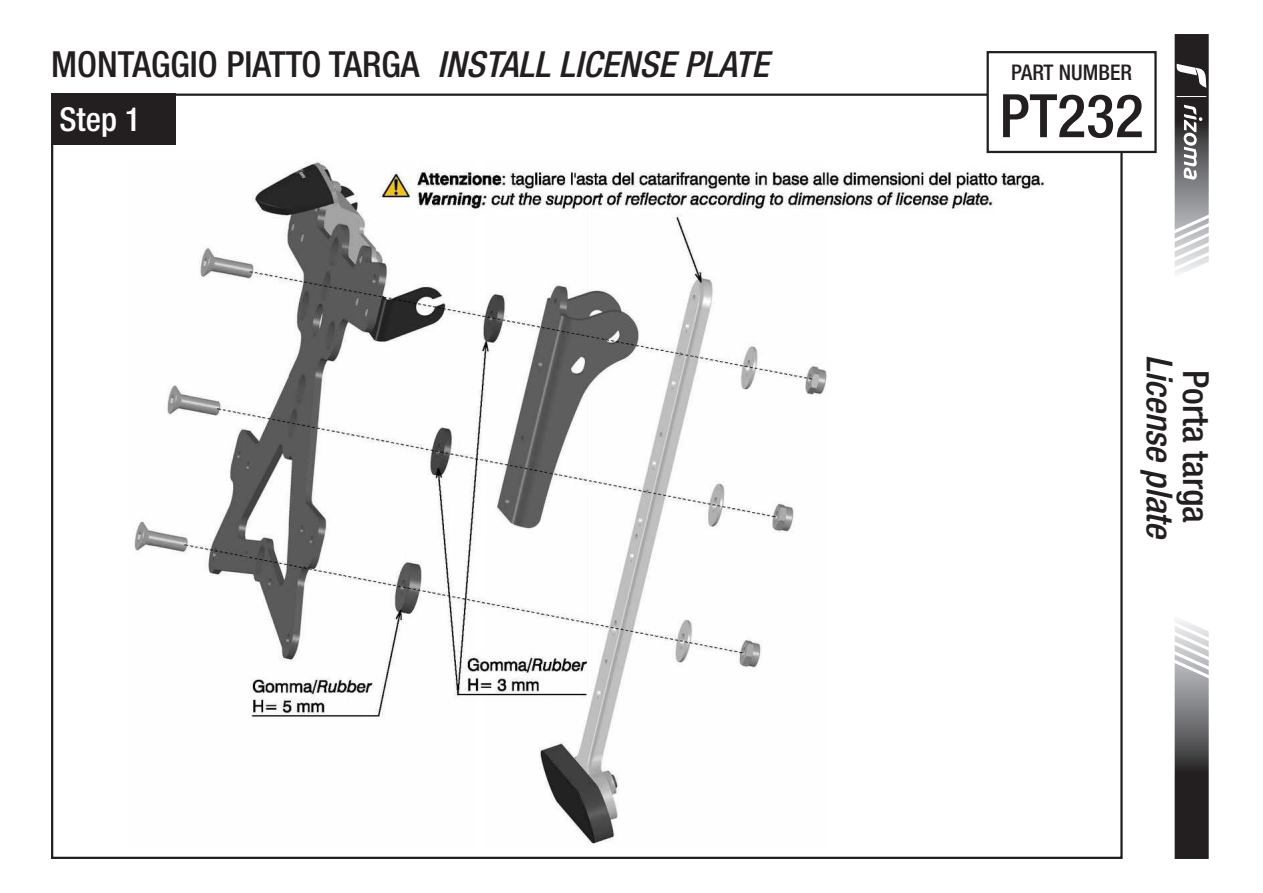
<style>
.page{position:relative;width:1263px;height:893px;background:#fff}
.page>*{position:absolute;margin:0;border:0;box-sizing:border-box;transform-origin:0 0}
.t1{font:500 condensed 60px "Helvetica Neue LT Std";color:#231f20}
.t2{font:500 condensed 36px "Helvetica Neue LT Std";color:#231f20}
.t3{font:italic 500 condensed 36px "Helvetica Neue LT Std";color:#231f20}
.t4{font:500 condensed 33px "Helvetica Neue LT Std";color:#fff}
.t5{font:500 condensed 21.6px "Helvetica Neue LT Std";color:#231f20}
.s1{font-style:italic}
</style>
<div class="page">
<img style="left:134px;top:103px;width:947px;height:742px">
<div style="left:51px;top:94px;width:124px;height:51px;background:#231f20"></div>
<svg style="left:1174px;top:620px;width:35px;height:239px;background:#706f70"></svg>
<svg style="left:1174px;top:34px;width:35px;height:240px"></svg>
<div style="left:988px;top:52px;width:167px;height:100px;background:#fff"></div>
<div style="left:986px;top:51px;width:171px;height:102px;border:2px solid #231f20"></div>
<p class="t2" style="left:51px;top:42px;width:719px">MONTAGGIO PIATTO TARGA <span class="s1">INSTALL LICENSE PLATE</span></p>
<p class="t4" style="left:60px;top:99px;width:83px">Step 1</p>
<p class="t5" style="left:1011px;top:59px;width:122px">PART NUMBER</p>
<h1 class="t1" style="left:999px;top:80px;width:146px">PT232</h1>
<p class="t3" style="left:1181px;top:355px;width:187px;rotate:90deg">License plate</p>
<p class="t2" style="left:1217px;top:370px;width:155px;rotate:90deg">Porta targa</p>
</div>
